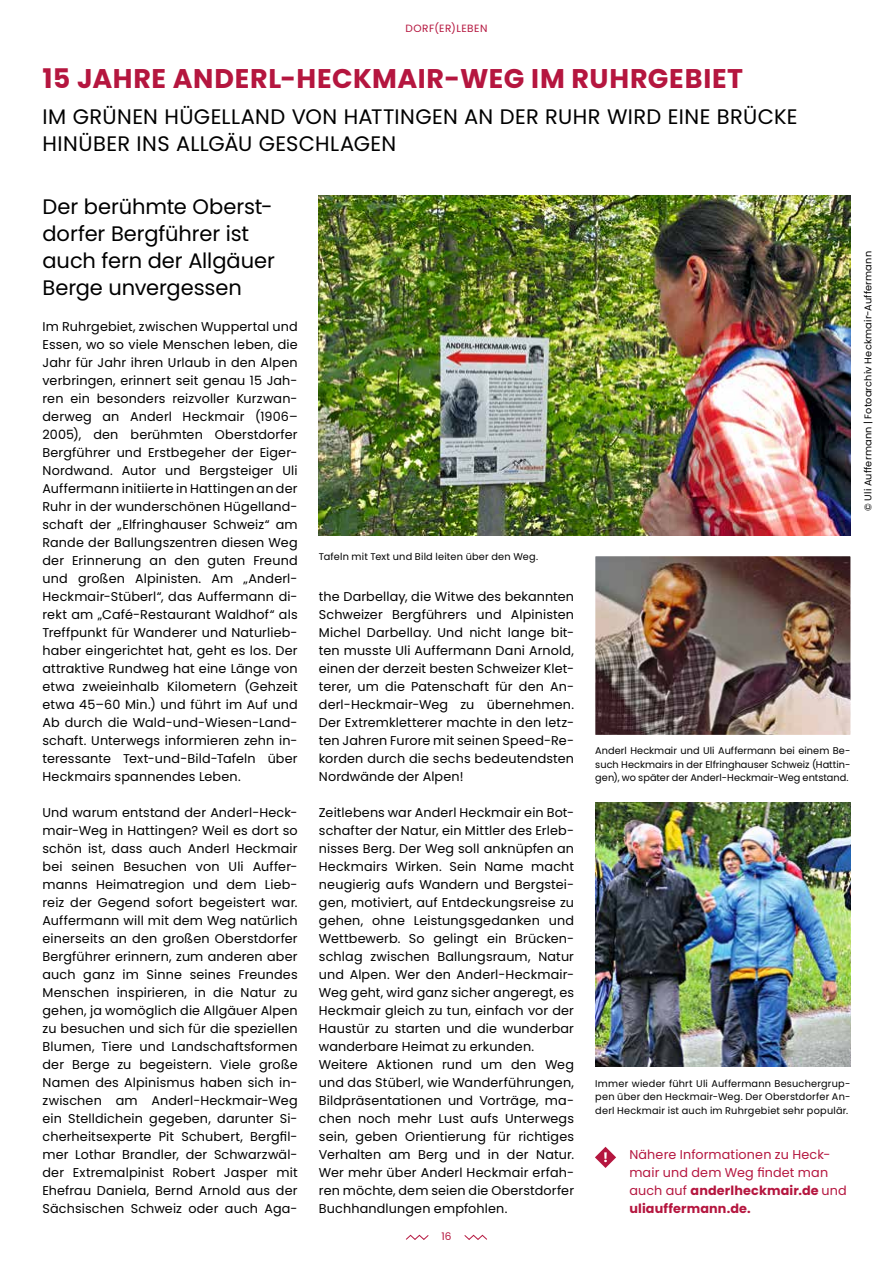
<style>
.page{position:relative;width:893px;height:1263px;background:#fff}
.page>*{position:absolute;margin:0;border:0;box-sizing:border-box;transform-origin:0 0}
.t1{font:700 27px "Poppins";letter-spacing:.02em;color:#b5163f}
.t2{font:21px/27px "Poppins";letter-spacing:.02em;color:#000}
.t3{font:21px/27px "Poppins";color:#000}
.t4{font:12.75px/18px "Poppins";letter-spacing:.01em;color:#000;text-align:justify}
.t5{font:12.75px/18px "Poppins";letter-spacing:.015em;color:#b5163f}
.t6{font:10.5px "Poppins";letter-spacing:.045em;color:#b5163f}
.t7{font:9.75px/13.5px "Poppins";letter-spacing:.005em;color:#000}
.s1{font-weight:700}
</style>
<div class="page">
<svg style="left:406px;top:1235px;width:23px;height:5px"></svg>
<svg style="left:464px;top:1235px;width:23px;height:5px"></svg>
<img style="left:319px;top:196px;width:531px;height:340px">
<svg style="left:595px;top:1147px;width:21px;height:21px"></svg>
<img style="left:595px;top:802px;width:255px;height:264px">
<img style="left:595px;top:556px;width:256px;height:179px">
<p class="t6" style="left:405px;top:23px;width:83px">DORF(ER)LEBEN</p>
<h1 class="t1" style="left:43px;top:62px;width:702px">15 JAHRE ANDERL-HECKMAIR-WEG IM RUHRGEBIET</h1>
<h2 class="t2" style="left:43px;top:103px;width:757px">IM GRÜNEN HÜGELLAND VON HATTINGEN AN DER RUHR WIRD EINE BRÜCKE<br>HINÜBER INS ALLGÄU GESCHLAGEN</h2>
<h2 class="t3" style="left:43px;top:193px;width:234px">Der berühmte Oberst&shy;dorfer Bergführer ist auch fern der Allgäuer<br>Berge unvergessen</h2>
<p class="t4" style="left:43px;top:317px;width:257px">Im Ruhrgebiet, zwischen Wuppertal und Essen, wo so viele Menschen leben, die Jahr für Jahr ihren Urlaub in den Alpen verbringen, erinnert seit genau 15 Jah&shy;ren ein besonders reizvoller Kurzwan&shy;derweg an Anderl Heckmair (1906– 2005), den berühmten Oberstdorfer Bergführer und Erstbegeher der Eiger-Nordwand. Autor und Bergsteiger Uli Auffermann initiierte in Hattingen an der Ruhr in der wunderschönen Hügelland&shy;schaft der „Elfringhauser Schweiz“ am Rande der Ballungszentren diesen Weg der Erinnerung an den guten Freund und großen Alpinisten. Am „Anderl-Heckmair-Stüberl“, das Auffermann di&shy;rekt am „Café-Restaurant Waldhof“ als Treffpunkt für Wanderer und Naturlieb&shy;haber eingerichtet hat, geht es los. Der attraktive Rundweg hat eine Länge von etwa zweieinhalb Kilometern (Gehzeit etwa 45–60 Min.) und führt im Auf und Ab durch die Wald-und-Wiesen-Land&shy;schaft. Unterwegs informieren zehn in&shy;teressante Text-und-Bild-Tafeln über Heckmairs spannendes Leben.</p>
<p class="t4" style="left:43px;top:803px;width:257px">Und warum entstand der Anderl-Heck&shy;mair-Weg in Hattingen? Weil es dort so schön ist, dass auch Anderl Heckmair bei seinen Besuchen von Uli Auffer&shy;manns Heimatregion und dem Lieb&shy;reiz der Gegend sofort begeistert war.<br>Auffermann will mit dem Weg natürlich einerseits an den großen Oberstdorfer Bergführer erinnern, zum anderen aber auch ganz im Sinne seines Freundes Menschen inspirieren, in die Natur zu gehen, ja womöglich die Allgäuer Alpen zu besuchen und sich für die speziellen Blumen, Tiere und Landschaftsformen der Berge zu begeistern. Viele große Namen des Alpinismus haben sich in&shy;zwischen am Anderl-Heckmair-Weg ein Stelldichein gegeben, darunter Si&shy;cherheitsexperte Pit Schubert, Bergfil&shy;mer Lothar Brandler, der Schwarzwäl&shy;der Extremalpinist Robert Jasper mit Ehefrau Daniela, Bernd Arnold aus der Sächsischen Schweiz oder auch Aga-</p>
<p class="t7" style="left:319px;top:550px;width:221px">Tafeln mit Text und Bild leiten über den Weg.</p>
<p class="t4" style="left:319px;top:587px;width:257px">the Darbellay, die Witwe des bekannten Schweizer Bergführers und Alpinisten Michel Darbellay. Und nicht lange bit&shy;ten musste Uli Auffermann Dani Arnold, einen der derzeit besten Schweizer Klet&shy;terer, um die Patenschaft für den An&shy;derl-Heckmair-Weg zu übernehmen.<br>Der Extremkletterer machte in den letz&shy;ten Jahren Furore mit seinen Speed-Re&shy;korden durch die sechs bedeutendsten Nordwände der Alpen!</p>
<p class="t4" style="left:319px;top:803px;width:257px;text-align:left">Zeitlebens war Anderl Heckmair ein Bot&shy;schafter der Natur, ein Mittler des Erleb&shy;nisses Berg. Der Weg soll anknüpfen an Heckmairs Wirken. Sein Name macht neugierig aufs Wandern und Bergstei&shy;gen, motiviert, auf Entdeckungsreise zu gehen, ohne Leistungsgedanken und Wettbewerb. So gelingt ein Brücken&shy;schlag zwischen Ballungsraum, Natur und Alpen. Wer den Anderl-Heckmair-Weg geht, wird ganz sicher angeregt, es Heckmair gleich zu tun, einfach vor der Haustür zu starten und die wunderbar wanderbare Heimat zu erkunden.<br>Weitere Aktionen rund um den Weg und das Stüberl, wie Wanderführungen, Bildpräsentationen und Vorträge, ma&shy;chen noch mehr Lust aufs Unterwegs sein, geben Orientierung für richtiges Verhalten am Berg und in der Natur.<br>Wer mehr über Anderl Heckmair erfah&shy;ren möchte, dem seien die Oberstdorfer Buchhandlungen empfohlen.</p>
<p class="t6" style="left:441px;top:1230px;width:12px">16</p>
<p class="t7" style="left:861px;top:511px;width:261px;rotate:-90deg">© Uli Auffermann | Fotoarchiv Heckmair-Auffermann</p>
<p class="t7" style="left:595px;top:744px;width:257px">Anderl Heckmair und Uli Auffermann bei einem Be&shy;such Heckmairs in der Elfringhauser Schweiz (Hattin&shy;gen), wo später der Anderl-Heckmair-Weg entstand.</p>
<p class="t7" style="left:595px;top:1076px;width:257px;text-align:justify">Immer wieder führt Uli Auffermann Besuchergrup&shy;pen über den Heckmair-Weg. Der Oberstdorfer An&shy;derl Heckmair ist auch im Ruhrgebiet sehr populär.</p>
<p class="t5" style="left:629px;top:1145px;width:219px">Nähere Informationen zu Heck&shy;mair und dem Weg findet man auch auf <span class="s1">anderlheckmair.de</span> und <span class="s1">uliauffermann.de.</span></p>
</div>
